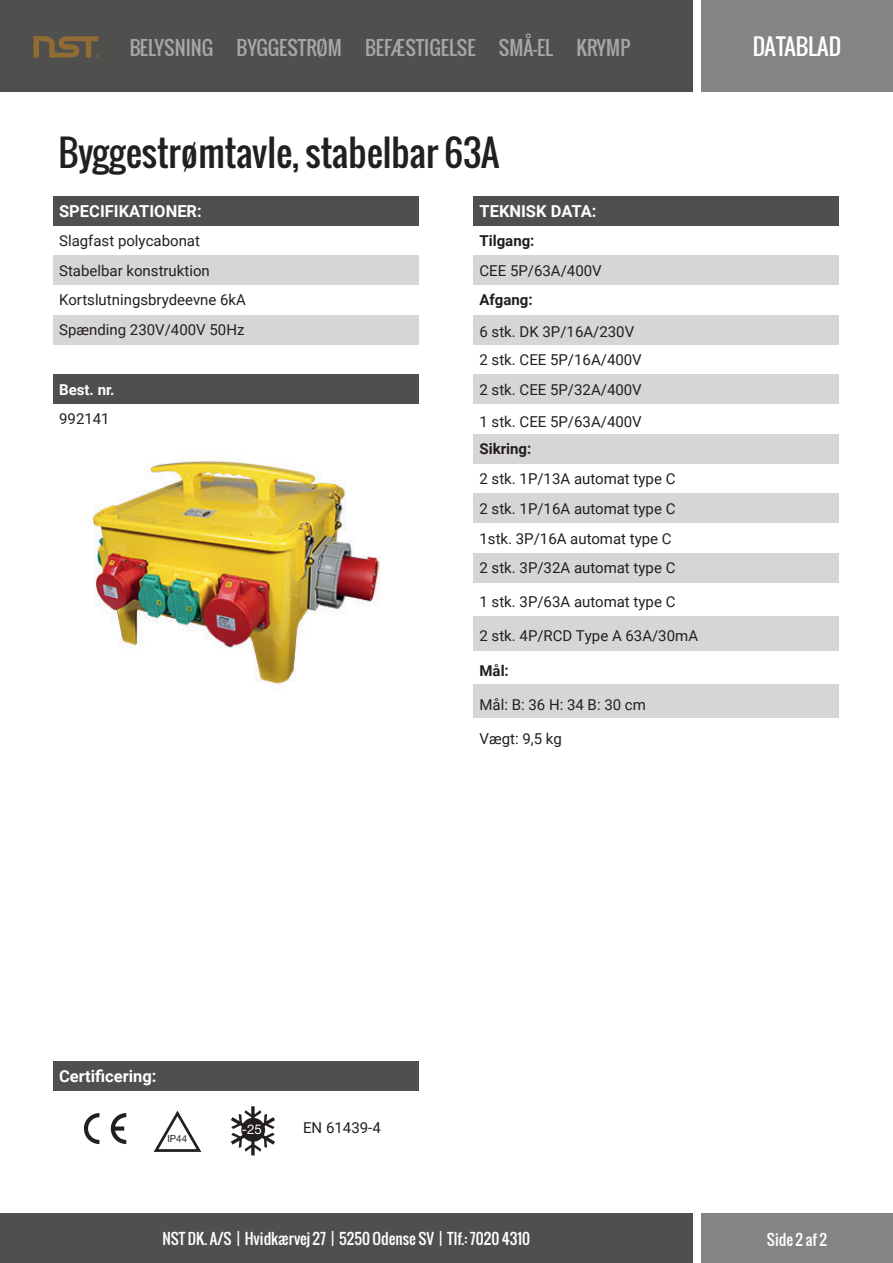
<style>
.page{position:relative;width:893px;height:1263px;background:#fff}
.page>*{position:absolute;margin:0;border:0;box-sizing:border-box;transform-origin:0 0}
.t1{font:36px "Oswald";color:#231f20}
.t2{font:22.5px "Oswald";color:#fff}
.t3{font:19.5px "Oswald";color:#fff}
.t4{font:700 16.5px "Roboto";color:#fff}
.t5{font:15px "Roboto";color:#231f20}
.t6{font:15px "Oswald";color:#fff}
.t7{font:700 15px "Roboto";color:#231f20}
.t8{font:700 15px "Roboto";color:#fff}
.t9{font:13.35px "Helvetica Neue LT Std";color:#fff}
.t10{font:9.75px "Helvetica Neue LT Std";color:#231f20}
</style>
<div class="page">
<div style="left:53px;top:196px;width:366px;height:29px;background:#4f4f4e"></div>
<div style="left:53px;top:255px;width:366px;height:30px;background:#d7d6d5"></div>
<div style="left:53px;top:315px;width:366px;height:29px;background:#d7d6d5"></div>
<div style="left:53px;top:374px;width:366px;height:30px;background:#4f4f4e"></div>
<img style="left:92px;top:460px;width:288px;height:225px">
<div style="left:53px;top:1061px;width:366px;height:30px;background:#4f4f4e"></div>
<div style="left:473px;top:196px;width:366px;height:29px;background:#4f4f4e"></div>
<div style="left:473px;top:255px;width:366px;height:30px;background:#d7d6d5"></div>
<div style="left:473px;top:315px;width:366px;height:29px;background:#d7d6d5"></div>
<div style="left:473px;top:374px;width:366px;height:30px;background:#d7d6d5"></div>
<div style="left:473px;top:434px;width:366px;height:29px;background:#d7d6d5"></div>
<div style="left:473px;top:493px;width:366px;height:30px;background:#d7d6d5"></div>
<div style="left:473px;top:553px;width:366px;height:30px;background:#d7d6d5"></div>
<div style="left:473px;top:617px;width:366px;height:34px;background:#d7d6d5"></div>
<div style="left:473px;top:685px;width:366px;height:34px;background:#d7d6d5"></div>
<svg style="left:84px;top:1113px;width:42px;height:31px"></svg>
<div style="left:0;top:0;width:693px;height:91px;background:#4f4f4e"></div>
<div style="left:701px;top:0;width:192px;height:91px;background:#848483"></div>
<svg style="left:34px;top:36px;width:64px;height:22px"></svg>
<div style="left:0;top:1213px;width:693px;height:50px;background:#4f4f4e"></div>
<div style="left:701px;top:1213px;width:192px;height:50px;background:#848483"></div>
<svg style="left:241px;top:1117px;width:25px;height:25px"></svg>
<h3 class="t3" style="left:129px;top:33px;width:503px">BELYSNING BYGGESTRØM BEFÆSTIGELSE SMÅ-EL KRYMP</h3>
<p class="t2" style="left:753px;top:29px;width:90px">DATABLAD</p>
<p class="t1" style="left:58px;top:125px;width:442px">Byggestrømtavle, stabelbar 63A</p>
<p class="t4" style="left:59px;top:199px;width:144px">SPECIFIKATIONER:</p>
<p class="t5" style="left:59px;top:230px;width:142px">Slagfast polycabonat</p>
<p class="t5" style="left:59px;top:260px;width:152px">Stabelbar konstruktion</p>
<p class="t5" style="left:59px;top:290px;width:188px">Kortslutningsbrydeevne 6kA</p>
<p class="t5" style="left:59px;top:319px;width:187px">Spænding 230V/400V 50Hz</p>
<p class="t8" style="left:59px;top:379px;width:57px">Best. nr.</p>
<p class="t5" style="left:59px;top:409px;width:52px">992141</p>
<p class="t4" style="left:479px;top:199px;width:119px">TEKNISK DATA:</p>
<p class="t7" style="left:479px;top:230px;width:57px">Tilgang:</p>
<p class="t5" style="left:479px;top:260px;width:124px">CEE 5P/63A/400V</p>
<p class="t7" style="left:479px;top:290px;width:55px">Afgang:</p>
<p class="t5" style="left:479px;top:322px;width:156px">6 stk. DK 3P/16A/230V</p>
<p class="t5" style="left:479px;top:349px;width:164px">2 stk. CEE 5P/16A/400V</p>
<p class="t5" style="left:479px;top:379px;width:164px">2 stk. CEE 5P/32A/400V</p>
<p class="t5" style="left:479px;top:411px;width:164px">1 stk. CEE 5P/63A/400V</p>
<p class="t7" style="left:479px;top:438px;width:53px">Sikring:</p>
<p class="t5" style="left:479px;top:468px;width:197px">2 stk. 1P/13A automat type C</p>
<p class="t5" style="left:479px;top:498px;width:197px">2 stk. 1P/16A automat type C</p>
<p class="t5" style="left:479px;top:528px;width:194px">1stk. 3P/16A automat type C</p>
<p class="t5" style="left:479px;top:557px;width:197px">2 stk. 3P/32A automat type C</p>
<p class="t5" style="left:479px;top:592px;width:197px">1 stk. 3P/63A automat type C</p>
<p class="t5" style="left:479px;top:626px;width:220px">2 stk. 4P/RCD Type A 63A/30mA</p>
<p class="t7" style="left:479px;top:660px;width:31px">Mål:</p>
<p class="t5" style="left:479px;top:694px;width:168px">Mål: B: 36 H: 34 B: 30 cm</p>
<p class="t5" style="left:479px;top:728px;width:84px">Vægt: 9,5 kg</p>
<p class="t4" style="left:59px;top:1064px;width:99px">Certificering:</p>
<p class="t10" style="left:167px;top:1133px;width:21px">IP44</p>
<p class="t9" style="left:242px;top:1121px;width:22px">-25</p>
<p class="t5" style="left:303px;top:1117px;width:79px">EN 61439-4</p>
<p class="t6" style="left:162px;top:1227px;width:369px">NST DK. A/S | Hvidkærvej 27 | 5250 Odense SV | Tlf.: 7020 4310</p>
<p class="t6" style="left:767px;top:1229px;width:62px">Side 2 af 2</p>
</div>
